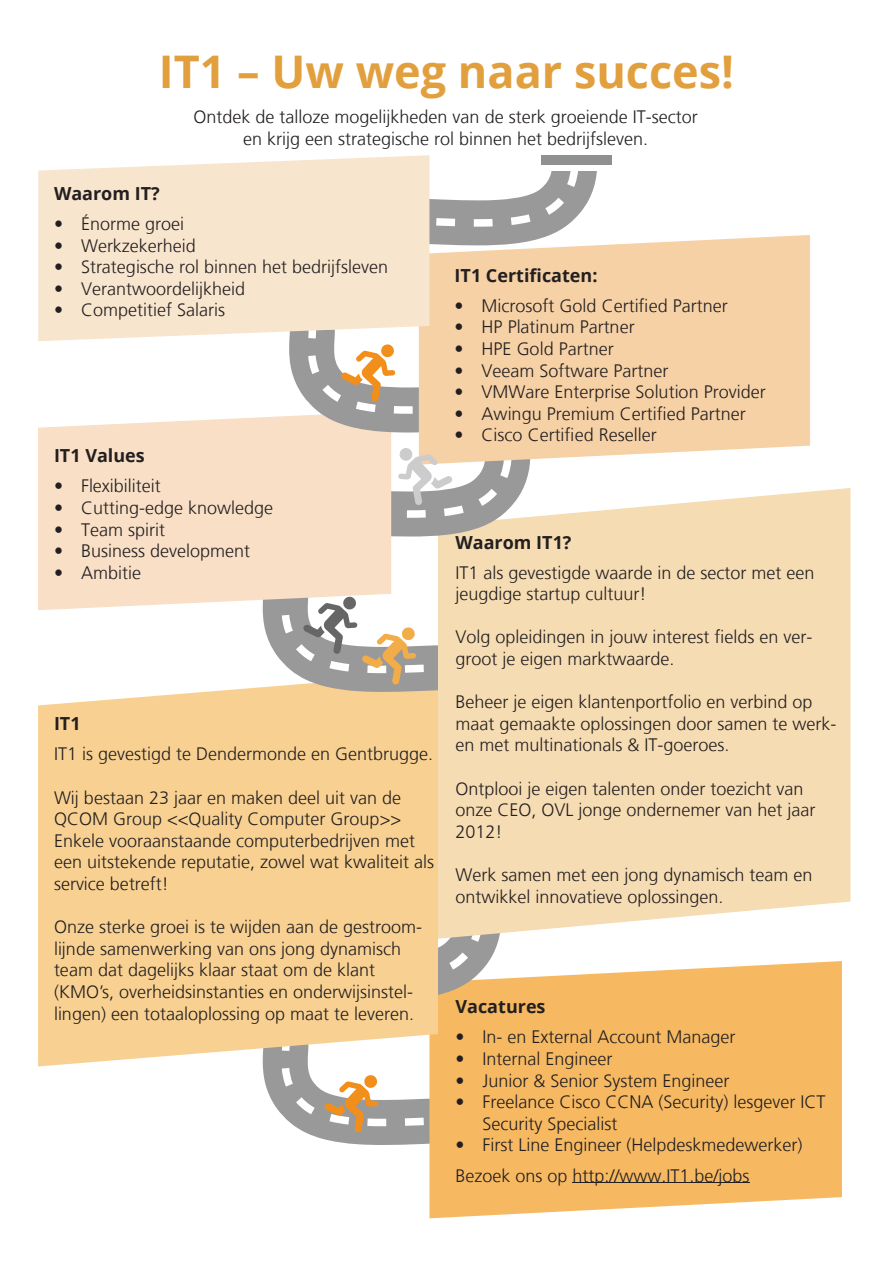
<style>
.page{position:relative;width:893px;height:1263px;background:#fff}
.page>*{position:absolute;margin:0;border:0;box-sizing:border-box;transform-origin:0 0}
.t1{font:700 45px "Open Sans";color:#e29f3d}
.t2{font:300 18px/21.6px "Frutiger LT";color:#231f20}
.t3{font:700 18px "Open Sans";color:#231f20}
</style>
<div class="page">
<svg style="left:429px;top:961px;width:413px;height:257px;background:#f6be6d"></svg>
<svg style="left:438px;top:939px;width:63px;height:61px"></svg>
<div style="left:38px;top:687px;width:400px;height:379px;background:#f8d192"></div>
<svg style="left:438px;top:488px;width:412px;height:451px;background:#f6deb8"></svg>
<div style="left:38px;top:416px;width:353px;height:194px;background:#f8dfc6"></div>
<div style="left:429px;top:235px;width:381px;height:225px;background:#f6d1a6"></div>
<svg style="left:429px;top:155px;width:168px;height:90px"></svg>
<svg style="left:38px;top:155px;width:391px;height:186px;background:#f8e6d1"></svg>
<div style="left:538px;top:165px;width:76px;height:6px;background:#fff"></div>
<div style="left:541px;top:155px;width:70px;height:10px;background:#8e9092"></div>
<hr style="left:573px;top:1182px;width:177px;height:1px;background:#231f20">
<svg style="left:289px;top:330px;width:241px;height:206px"></svg>
<svg style="left:263px;top:589px;width:189px;height:103px"></svg>
<svg style="left:263px;top:1042px;width:189px;height:103px"></svg>
<h1 class="t1" style="left:159px;top:40px;width:577px">IT1 – Uw weg naar succes!</h1>
<p class="t2" style="left:194px;top:106px;width:506px;text-align:center">Ontdek de talloze mogelijkheden van de sterk groeiende IT-sector en krijg een strategische rol binnen het bedrijfsleven.</p>
<p class="t3" style="left:54px;top:181px;width:107px">Waarom IT?</p>
<p class="t2" style="left:54px;top:213px;width:132px">• Énorme groei</p>
<p class="t2" style="left:54px;top:235px;width:143px">• Werkzekerheid</p>
<p class="t2" style="left:54px;top:256px;width:336px">• Strategische rol binnen het bedrijfsleven</p>
<p class="t2" style="left:54px;top:278px;width:193px">• Verantwoordelijkheid</p>
<p class="t2" style="left:54px;top:300px;width:172px">• Competitief Salaris</p>
<p class="t3" style="left:54px;top:443px;width:92px">IT1 Values</p>
<p class="t2" style="left:54px;top:476px;width:108px">• Flexibiliteit</p>
<p class="t2" style="left:54px;top:497px;width:221px">• Cutting-edge knowledge</p>
<p class="t2" style="left:54px;top:519px;width:112px">• Team spirit</p>
<p class="t2" style="left:54px;top:540px;width:198px">• Business development</p>
<p class="t2" style="left:54px;top:562px;width:88px">• Ambitie</p>
<p class="t3" style="left:54px;top:711px;width:28px">IT1</p>
<p class="t2" style="left:54px;top:744px;width:381px">IT1 is gevestigd te Dendermonde en Gentbrugge.</p>
<p class="t2" style="left:54px;top:787px;width:382px">Wij bestaan 23 jaar en maken deel uit van de QCOM Group &lt;&lt;Quality Computer Group&gt;&gt; Enkele vooraanstaande computerbedrijven met een uitstekende reputatie, zowel wat kwaliteit als service betreft!</p>
<p class="t2" style="left:54px;top:916px;width:370px">Onze sterke groei is te wijden aan de gestroom&shy;lijnde samenwerking van ons jong dynamisch team dat dagelijks klaar staat om de klant (KMO’s, overheidsinstanties en onderwijsinstel&shy;lingen) een totaaloplossing op maat te leveren.</p>
<p class="t3" style="left:455px;top:262px;width:144px">IT1 Certificaten:</p>
<p class="t2" style="left:455px;top:295px;width:275px">• Microsoft Gold Certified Partner</p>
<p class="t2" style="left:455px;top:317px;width:182px">• HP Platinum Partner</p>
<p class="t2" style="left:455px;top:338px;width:161px">• HPE Gold Partner</p>
<p class="t2" style="left:455px;top:360px;width:215px">• Veeam Software Partner</p>
<p class="t2" style="left:455px;top:381px;width:313px">• VMWare Enterprise Solution Provider</p>
<p class="t2" style="left:455px;top:403px;width:293px">• Awingu Premium Certified Partner</p>
<p class="t2" style="left:455px;top:425px;width:204px">• Cisco Certified Reseller</p>
<p class="t3" style="left:455px;top:529px;width:118px">Waarom IT1?</p>
<p class="t2" style="left:455px;top:562px;width:361px">IT1 als gevestigde waarde in de sector met een jeugdige startup cultuur!</p>
<p class="t2" style="left:455px;top:627px;width:359px">Volg opleidingen in jouw interest fields en ver&shy;groot je eigen marktwaarde.</p>
<p class="t2" style="left:455px;top:691px;width:383px">Beheer je eigen klantenportfolio en verbind op maat gemaakte oplossingen door samen te werk&shy;en met multinationals &amp; IT-goeroes.</p>
<p class="t2" style="left:455px;top:778px;width:362px">Ontplooi je eigen talenten onder toezicht van onze CEO, OVL jonge ondernemer van het jaar<br>2012!</p>
<p class="t2" style="left:455px;top:864px;width:359px">Werk samen met een jong dynamisch team en ontwikkel innovatieve oplossingen.</p>
<p class="t3" style="left:455px;top:994px;width:92px">Vacatures</p>
<p class="t2" style="left:455px;top:1027px;width:282px">• In- en External Account Manager</p>
<p class="t2" style="left:455px;top:1048px;width:159px">• Internal Engineer</p>
<p class="t2" style="left:455px;top:1070px;width:276px">• Junior &amp; Senior System Engineer</p>
<p class="t2" style="left:482px;top:1091px;width:345px;text-indent:-27px">• Freelance Cisco CCNA (Security) lesgever ICT<br>Security Specialist</p>
<p class="t2" style="left:455px;top:1130px;width:349px;line-height:30.2px">• First Line Engineer (Helpdeskmedewerker)<br>Bezoek ons op http://www.IT1.be/jobs</p>
</div>
